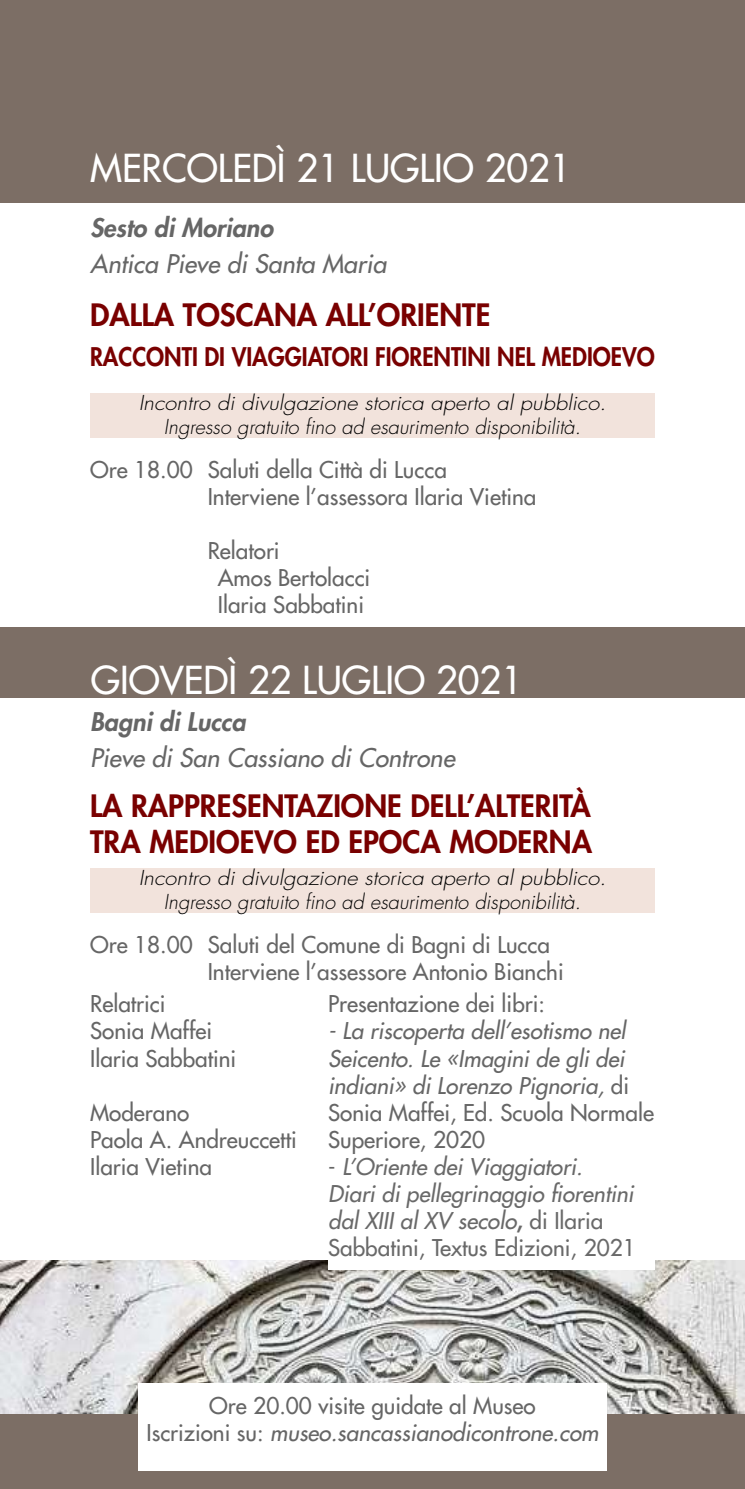
<style>
.page{position:relative;width:745px;height:1489px;background:#fff}
.page>*{position:absolute;margin:0;border:0;box-sizing:border-box;transform-origin:0 0}
.t1{font:500 37.5px "Futura Std";color:#fff}
.t2{font:800 30px/36px "Futura Std";color:#790000}
.t3{font:italic 500 25px "Futura Std";color:#666}
.t4{font:800 25px "Futura Std";color:#790000;scale:.92 1}
.t5{font:italic 800 25px "Futura Std";color:#666}
.t6{font:500 22.5px/27px "Futura Std";color:#666}
.t7{font:italic 500 22.5px/27px "Futura Std";color:#666}
.t8{font:italic 500 22.5px/27px "Futura Std";color:#696969}
.t9{font:italic 300 20px/24px "Futura Std";color:#000;text-align:center;scale:1.1 1}
.s1{font-style:normal}
.s2{font-style:normal;color:#666}
.s3{font-weight:800;font-style:normal}
.s4{font-style:italic}
</style>
<div class="page">
<div style="left:0;top:0;width:744px;height:203px;background:#7c6e65"></div>
<div style="left:90px;top:394px;width:564px;height:44px;background:#f2e3dc"></div>
<div style="left:0;top:1295px;width:744px;height:193px;background:#7c6e65"></div>
<div style="left:90px;top:868px;width:564px;height:44px;background:#f2e3dc"></div>
<div style="left:0;top:627px;width:744px;height:71px;background:#7c6e65"></div>
<img style="left:0;top:1260px;width:744px;height:153px">
<div style="left:328px;top:993px;width:326px;height:276px;background:#fff"></div>
<div style="left:138px;top:1382px;width:468px;height:88px;background:#fff"></div>
<h1 class="t1" style="left:90px;top:144px;width:482px">MERCOLEDÌ 21 LUGLIO 2021</h1>
<p class="t5" style="left:90px;top:212px;width:184px">Sesto di Moriano</p>
<p class="t3" style="left:90px;top:248px;width:297px">Antica Pieve di Santa Maria</p>
<h2 class="t2" style="left:90px;top:297px;width:401px">DALLA TOSCANA ALL’ORIENTE</h2>
<p class="t4" style="left:90px;top:341px;width:615px">RACCONTI DI VIAGGIATORI FIORENTINI NEL MEDIOEVO</p>
<p class="t9" style="left:139px;top:391px;width:426px">Incontro di divulgazione storica aperto al pubblico.<br>Ingresso gratuito fino ad esaurimento disponibilità.</p>
<p class="t6" style="left:208px;top:456px;width:330px;text-indent:-118px">Ore 18.00 Saluti della Città di Lucca<br>Interviene l’assessora Ilaria Vietina</p>
<p class="t6" style="left:218px;top:537px;width:154px;text-indent:-10px">Relatori<br>Amos Bertolacci<br>Ilaria Sabbatini</p>
<h1 class="t1" style="left:91px;top:656px;width:433px">GIOVEDÌ 22 LUGLIO 2021</h1>
<p class="t5" style="left:90px;top:706px;width:157px">Bagni di Lucca</p>
<p class="t3" style="left:90px;top:742px;width:366px">Pieve di San Cassiano di Controne</p>
<h2 class="t2" style="left:90px;top:788px;width:503px">LA RAPPRESENTAZIONE DELL’ALTERITÀ<br>TRA MEDIOEVO ED EPOCA MODERNA</h2>
<p class="t9" style="left:139px;top:866px;width:426px">Incontro di divulgazione storica aperto al pubblico.<br>Ingresso gratuito fino ad esaurimento disponibilità.</p>
<p class="t6" style="left:208px;top:931px;width:357px;text-indent:-118px">Ore 18.00 Saluti del Comune di Bagni di Lucca<br>Interviene l’assessore Antonio Bianchi</p>
<p class="t6" style="left:90px;top:990px;width:148px">Relatrici<br>Sonia Maffei<br>Ilaria Sabbatini</p>
<p class="t6" style="left:90px;top:1098px;width:208px">Moderano<br>Paola A. Andreuccetti<br>Ilaria Vietina</p>
<p class="t6" style="left:328px;top:990px;width:218px">Presentazione dei libri:</p>
<p class="t7" style="left:328px;top:1018px;width:327px">- La riscoperta dell’esotismo nel<br>Seicento. Le «Imagini de gli dei indiani» di Lorenzo Pignoria, <span class="s1">di<br>Sonia Maffei, Ed. Scuola Normale<br>Superiore, 2020</span></p>
<p class="t8" style="left:328px;top:1153px;width:309px"><span class="s2">-</span> L’Oriente dei Viaggiatori.<br>Diari di pellegrinaggio fiorentini dal XIII al XV secolo<span class="s3">,</span> <span class="s1">di Ilaria<br>Sabbatini, Textus Edizioni, 2021</span></p>
<p class="t6" style="left:146px;top:1392px;width:453px;text-align:center">Ore 20.00 visite guidate al Museo<br>Iscrizioni su: <span class="s4">museo.sancassianodicontrone.com</span></p>
</div>
